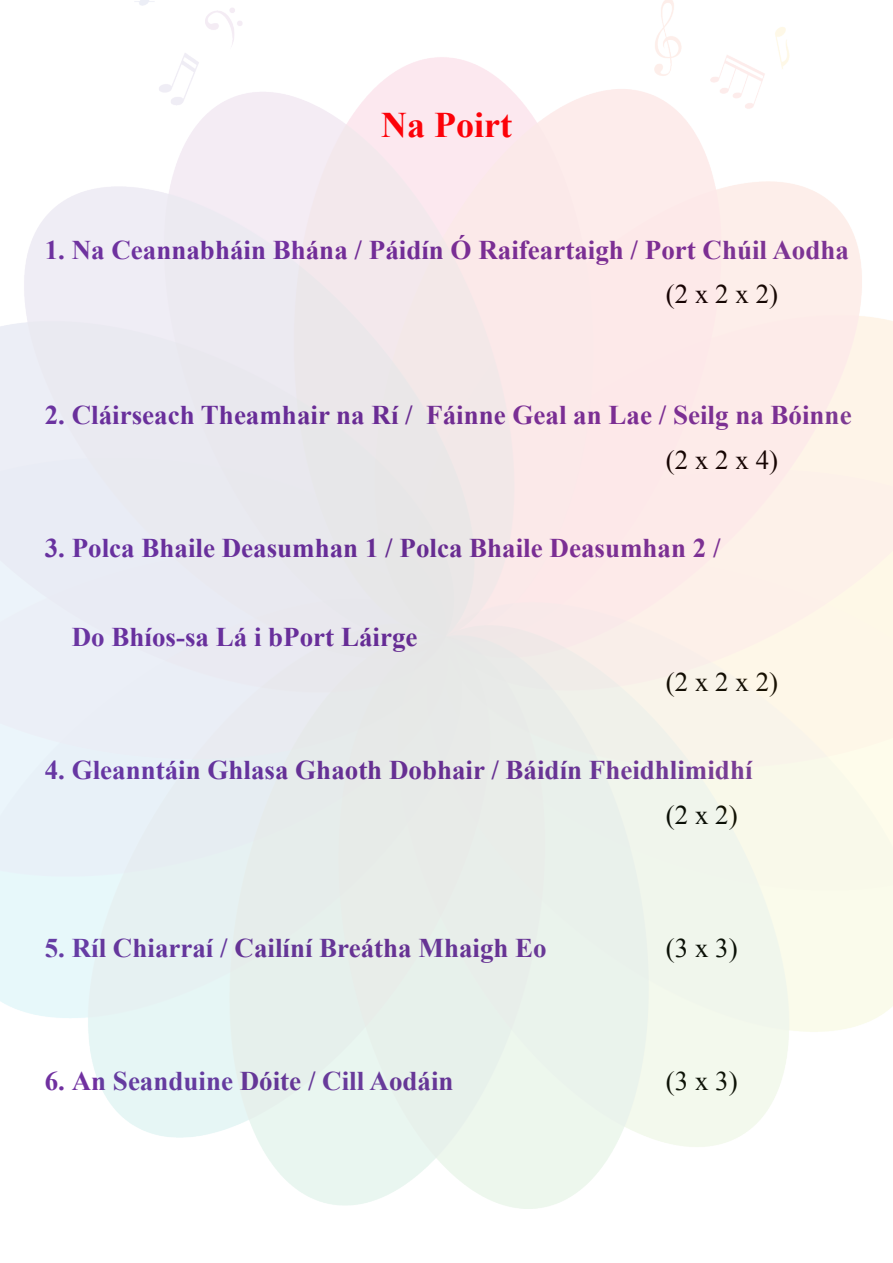
<style>
.page{position:relative;width:893px;height:1263px;background:#fff}
.page>*{position:absolute;margin:0;border:0;box-sizing:border-box;transform-origin:0 0}
.t1{font:700 36px "Times New Roman";color:#f00}
.t2{font:700 27px "Times New Roman";color:#7030a0}
.List_Paragraph{font:27px "Times New Roman";color:#000}
</style>
<div class="page">
<p class="t1" style="left:381px;top:100px;width:132px">Na Poirt</p>
<p class="t2" style="left:45px;top:231px;width:806px">1. Na Ceannabháin Bhána / Páidín Ó Raifeartaigh / Port Chúil Aodha</p>
<p class="List_Paragraph" style="left:666px;top:276px;width:114px">(2 x 2 x 2)</p>
<p class="t2" style="left:45px;top:396px;width:808px">2. Cláirseach Theamhair na Rí / Fáinne Geal an Lae / Seilg na Bóinne</p>
<p class="List_Paragraph" style="left:666px;top:441px;width:114px">(2 x 2 x 4)</p>
<p class="t2" style="left:45px;top:530px;width:677px">3. Polca Bhaile Deasumhan 1 / Polca Bhaile Deasumhan 2 /</p>
<p class="t2" style="left:72px;top:618px;width:347px">Do Bhíos-sa Lá i bPort Láirge</p>
<p class="List_Paragraph" style="left:666px;top:663px;width:114px">(2 x 2 x 2)</p>
<p class="t2" style="left:45px;top:752px;width:709px">4. Gleanntáin Ghlasa Ghaoth Dobhair / Báidín Fheidhlimidhí</p>
<p class="List_Paragraph" style="left:666px;top:796px;width:73px">(2 x 2)</p>
<p class="t2" style="left:45px;top:929px;width:504px">5. Ríl Chiarraí / Cailíní Breátha Mhaigh Eo</p>
<p class="List_Paragraph" style="left:666px;top:930px;width:73px">(3 x 3)</p>
<p class="t2" style="left:45px;top:1062px;width:410px">6. An Seanduine Dóite / Cill Aodáin</p>
<p class="List_Paragraph" style="left:666px;top:1063px;width:73px">(3 x 3)</p>
</div>
